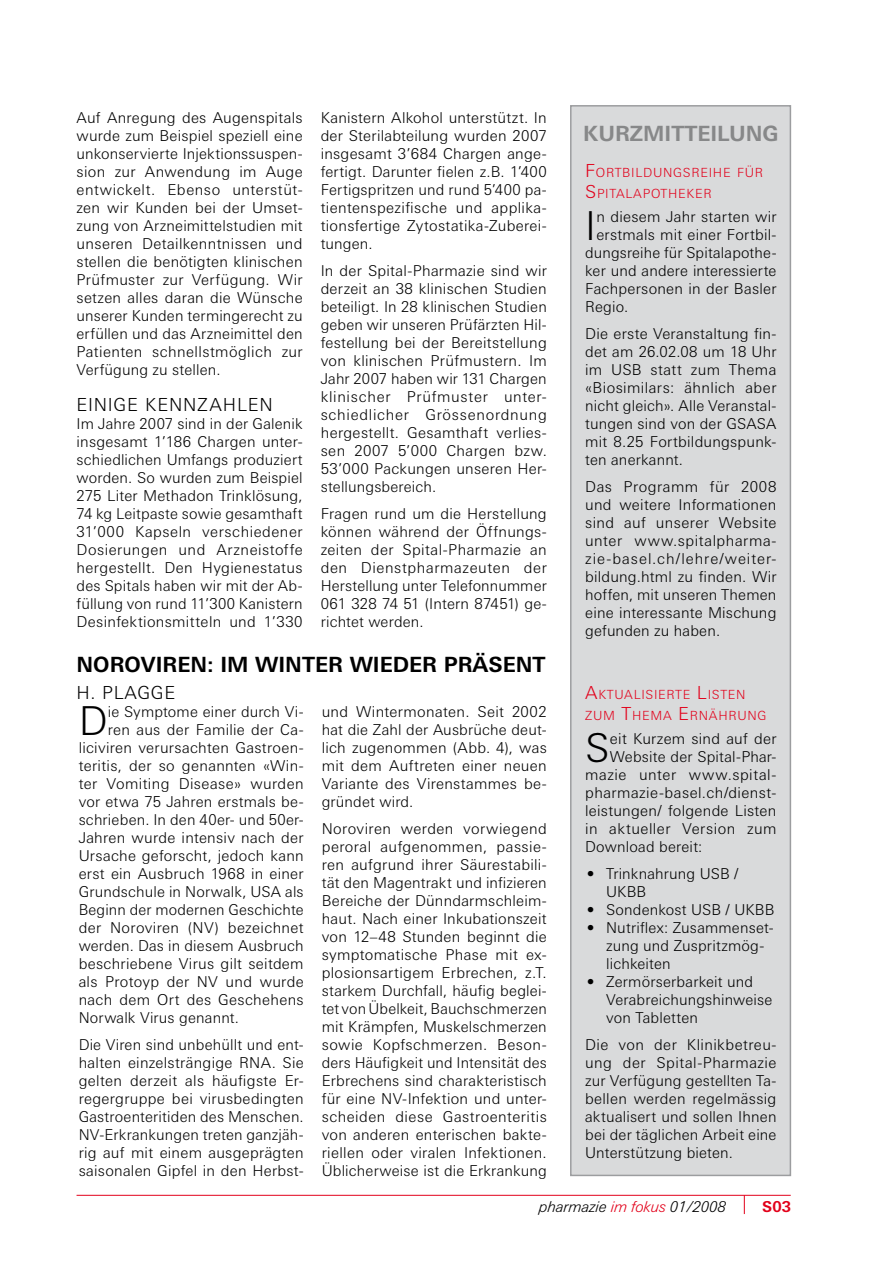
<style>
.page{position:relative;width:893px;height:1263px;background:#fff}
.page>*{position:absolute;margin:0;border:0;box-sizing:border-box;transform-origin:0 0}
.t1{font:300 39.9px "LT Univers Basic";color:#000}
.t2{font:700 21px "LT Univers Basic";color:#000}
.t3{font:700 21px "LT Univers Basic";color:#878889}
.t4{font:300 18px "LT Univers Basic";letter-spacing:.04em;color:#000}
.t5{font:300 15px/18px "LT Univers Basic";letter-spacing:.015em;color:#000;text-align:justify}
.t6{font:italic 300 15px "LT Univers Basic";color:#000}
.t7{font:300 15px "LT Univers Basic";letter-spacing:.035em;color:#000}
.t8{font:700 15px "LT Univers Basic";color:#e2001a}
.t9{font:300 12.6px/21px "LT Univers Basic";letter-spacing:.055em;color:#e2001a}
.s1{font-size:18px}
.s2{color:#e2001a}
</style>
<div class="page">
<hr style="left:77px;top:1195px;width:714px;height:1px;background:#e2001a">
<svg style="left:744px;top:1195px;width:1px;height:19px"></svg>
<div style="left:571px;top:106px;width:219px;height:1069px;background:#d9dadb"></div>
<div style="left:570px;top:105px;width:221px;height:1071px;border:2px solid #9c9d9f"></div>
<p class="t5" style="left:77px;top:109px;width:228px">Auf Anregung des Augenspitals wurde zum Beispiel speziell eine unkonservierte Injektionssuspen&shy;sion zur Anwendung im Auge entwickelt. Ebenso unterstüt&shy;zen wir Kunden bei der U mset&shy;zung von Arzneimittelstudien mit unseren Detailkenntnissen und stellen die benötigten klinischen Prüfmuster zur Verfügung. Wir setzen alles daran die Wünsche unserer Kunden termingerecht zu erfüllen und das Arzneimittel den Patienten schnellstmöglich zur Verfügung zu stellen.</p>
<p class="t4" style="left:77px;top:394px;width:10px">Eini</p>
<p class="t4" style="left:114px;top:394px;width:69px">ge Kennz</p>
<p class="t4" style="left:209px;top:394px;width:61px">ah len</p>
<p class="t5" style="left:77px;top:415px;width:228px">Im Jahre 2007 sind in der Galenik insgesamt 1’186 Chargen unter&shy;schiedlichen U mfangs produziert worden. So wurden zum Beispiel 275 Liter Methadon Trinklösung, 74 kg Leitpaste sowie gesamthaft 31’000 Kapseln verschiedener Dosierungen und Arzneistoffe hergestellt. Den Hygienestatus des Spitals haben wir mit der Ab&shy;füllung von rund 11’300 Kanistern Desinfektionsmitteln und 1’330</p>
<p class="t5" style="left:321px;top:109px;width:228px">Kanistern Alkohol unterstützt. In der Sterilabteilung wurden 2007 insgesamt 3’684 Chargen ange&shy;fertigt. Darunter fielen z.B. 1’400<br>Fertigspritzen und rund 5’400 pa&shy;tientenspezifische und applika&shy;tionsfertige Zytostatika-Zuberei&shy;tungen.</p>
<p class="t5" style="left:321px;top:262px;width:228px">In der Spital-Pharmazie sind wir derzeit an 38 klinischen Studien beteiligt. In 28 klinischen Studien geben wir unseren Prüfärzten Hil&shy;festellung bei der Bereitstellung von klinischen Prüfmustern. Im Jahr 2007 haben wir 131 Chargen klinischer Prüfmuster unter&shy;schiedlicher Grössenordnung hergestellt. Gesamthaft verlies&shy;sen 2007 5’000 Chargen bzw.<br>53’000 Packungen unseren Her&shy;stellungsbereich.</p>
<p class="t5" style="left:321px;top:505px;width:228px">Fragen rund um die Herstellung können während der Öffnungs&shy;zeiten der Spital-Pharmazie an den Dienstpharmazeuten der Herstellung unter Telefonnummer 061 328 74 51 (Intern 87451) ge&shy;richtet werden.</p>
<h2 class="t2" style="left:77px;top:652px;width:16px">NOROVIR</h2>
<h2 class="t2" style="left:177px;top:652px;width:370px">EN: IM WI NTER WI EDER PRÄSENT</h2>
<p class="t4" style="left:77px;top:682px;width:100px">H. Plagge</p>
<h1 class="t1" style="left:79px;top:697px;width:30px">D</h1>
<p class="t5" style="left:108px;top:703px;width:197px">ie Symptome einer durch Vi-</p>
<p class="t5" style="left:322px;top:703px;width:227px">und Wintermonaten. Seit 2002 hat die Zahl der Ausbrüche deut&shy;lich zugenommen (Abb. 4), was mit dem Auftreten einer neuen Variante des Virenstammes be&shy;gründet wird.</p>
<p class="t5" style="left:322px;top:820px;width:227px">Noroviren werden vorwiegend peroral aufgenommen, passie&shy;ren aufgrund ihrer Säurestabili&shy;tät den Magentrakt und infizieren Bereiche der Dünndarmschleim&shy;haut. Nach einer Inkubationszeit von 12–48 Stunden beginnt die symptomatische Phase mit ex&shy;plosionsartigem Erbrechen, z.T. starkem Durchfall, häufig beglei&shy;tet von Übelkeit, Bauchschmerzen mit Krämpfen, Muskelschmerzen sowie Kopfschmerzen. Beson&shy;ders Häufigkeit und Intensität des Erbrechens sind charakteristisch für eine NV-Infektion und unter&shy;scheiden diese Gastroenteritis von anderen enterischen bakte&shy;riellen oder viralen Infektionen.<br>Üblicherweise ist die Erkrankung</p>
<p class="t5" style="left:108px;top:721px;width:197px">ren aus der Familie der Ca-</p>
<p class="t5" style="left:79px;top:739px;width:227px">liciviren verursachten Gastroen-</p>
<p class="t5" style="left:79px;top:757px;width:227px">teritis, der so genannten «Win-</p>
<p class="t5" style="left:79px;top:775px;width:227px">ter Vomiting Disease» wurden</p>
<p class="t5" style="left:79px;top:793px;width:227px">vor etwa 75 Jahren erstmals be-</p>
<p class="t5" style="left:79px;top:811px;width:227px">schrieben. In den 40er- und 50er-</p>
<p class="t5" style="left:79px;top:829px;width:227px">Jahren wurde intensiv nach der</p>
<p class="t5" style="left:79px;top:847px;width:227px">U rsache geforscht, jedoch kann</p>
<p class="t5" style="left:79px;top:865px;width:227px">erst ein Ausbruch 1968 in einer</p>
<p class="t5" style="left:79px;top:883px;width:227px">Grundschule in Norwalk, USA als</p>
<p class="t5" style="left:79px;top:901px;width:227px">Beginn der modernen Geschichte</p>
<p class="t5" style="left:79px;top:919px;width:227px">der Noroviren (NV) bezeichnet</p>
<p class="t5" style="left:79px;top:937px;width:227px">werden. Das in diesem Ausbruch</p>
<p class="t5" style="left:79px;top:955px;width:226px">beschriebene Virus gilt seitdem</p>
<p class="t5" style="left:79px;top:973px;width:227px">als Protoyp der NV und wurde</p>
<p class="t5" style="left:79px;top:991px;width:227px">nach dem Ort des Geschehens</p>
<p class="t5" style="left:79px;top:1009px;width:162px">Norwalk Virus genannt.</p>
<p class="t5" style="left:79px;top:1036px;width:227px">Die Viren sind unbehüllt und ent&shy;halten einzelsträngige RNA. Sie gelten derzeit als häufigste Er&shy;regergruppe bei virusbedingten Gastroenteritiden des Menschen.<br>NV-Erkrankungen treten ganzjäh&shy;rig auf mit einem ausgeprägten saisonalen Gipfel in den Herbst-</p>
<h2 class="t3" style="left:583px;top:121px;width:197px">KURZMITTEI LU NG</h2>
<p class="t9" style="left:585px;top:162px;width:180px"><span class="s1">F</span>ORTBILDUNGSREIHE FÜR<br><span class="s1">S</span> PITALAPOTHEKER</p>
<h1 class="t1" style="left:585px;top:202px;width:12px">I</h1>
<p class="t5" style="left:596px;top:208px;width:182px">n diesem Jahr starten wir</p>
<p class="t5" style="left:596px;top:226px;width:182px">erstmals mit einer Fortbil-</p>
<p class="t5" style="left:585px;top:244px;width:193px">dungsreihe für Spitalapothe-</p>
<p class="t5" style="left:585px;top:262px;width:193px">ker und andere interessierte</p>
<p class="t5" style="left:585px;top:280px;width:193px">Fachpersonen in der Basler</p>
<p class="t5" style="left:585px;top:298px;width:45px">Regio.</p>
<p class="t5" style="left:585px;top:325px;width:193px">Die erste Veranstaltung fin&shy;det am 26.02.08 um 18 U hr im USB statt zum Thema «Biosimilars: ähnlich aber nicht gleich». Alle Veranstal&shy;tungen sind von der GSASA mit 8.25 Fortbildungspunk&shy;ten anerkannt.</p>
<p class="t5" style="left:585px;top:478px;width:193px">Das Programm für 2008 und weitere Informationen sind auf unserer Website unter www.spitalpharma&shy;zie-basel.ch/lehre/weiter&shy;bildung.html zu finden. Wir hoffen, mit unseren Themen eine interessante Mischung gefunden zu haben.</p>
<p class="t9" style="left:585px;top:684px;width:183px"><span class="s1">A</span>KTUALISIERTE <span class="s1">L</span>ISTEN<br>ZUM <span class="s1">T</span>HEMA <span class="s1">E</span>RNÄHRUNG</p>
<h1 class="t1" style="left:585px;top:724px;width:26px">S</h1>
<p class="t5" style="left:610px;top:730px;width:168px">eit Kurzem sind auf der</p>
<p class="t5" style="left:610px;top:748px;width:168px">Website der Spital-Phar-</p>
<p class="t7" style="left:585px;top:766px;width:193px">mazie unter www.spital-</p>
<p class="t5" style="left:585px;top:784px;width:193px">pharmazie-basel.ch/dienst-</p>
<p class="t5" style="left:585px;top:802px;width:193px">leistungen/ folgende Listen</p>
<p class="t5" style="left:585px;top:820px;width:193px">in aktueller Version zum</p>
<p class="t5" style="left:585px;top:838px;width:119px">Download bereit:</p>
<p class="t5" style="left:606px;top:865px;width:169px;text-align:left">Trinknahrung USB /<br>UKBB<br>Sondenkost USB / U KBB<br>Nutriflex: Zusammenset&shy;zung und Zuspritzmög&shy;lichkeiten<br>Zermörserbarkeit und<br>Verabreichungshinweise von Tabletten</p>
<p class="t5" style="left:585px;top:1036px;width:193px">Die von der Klinikbetreu&shy;ung der Spital-Pharmazie zur Verfügung gestellten Ta&shy;bellen werden regelmässig aktualisert und sollen Ihnen bei der täglichen Arbeit eine U nterstützung bieten.</p>
<p class="t5" style="left:587px;top:865px;width:9px">•</p>
<p class="t5" style="left:587px;top:901px;width:9px">• •</p>
<p class="t5" style="left:587px;top:973px;width:9px">•</p>
<p class="t6" style="left:539px;top:1198px;width:188px">pharmazie <span class="s2">im fokus</span> 01/2008</p>
<p class="t8" style="left:762px;top:1198px;width:21px">S0</p>
</div>
